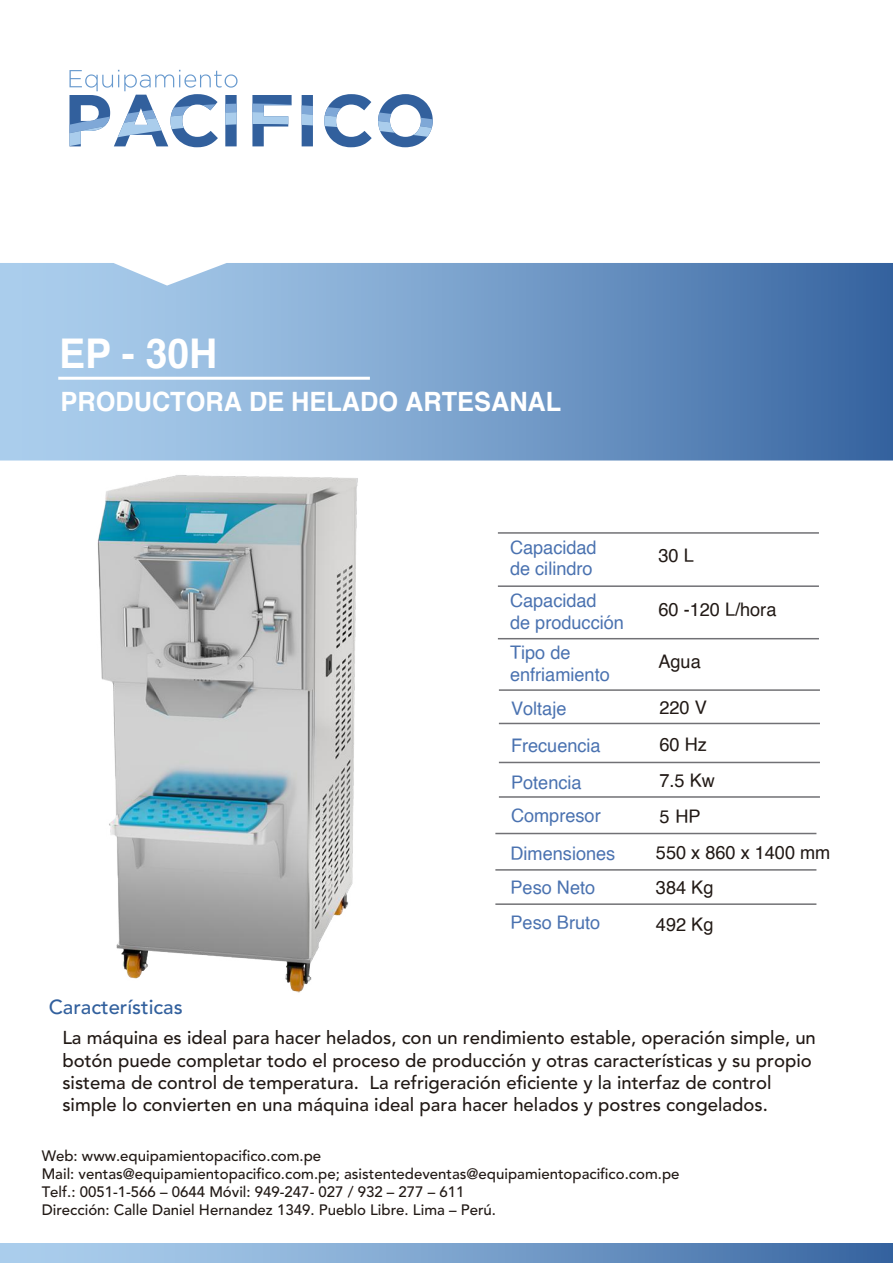
<style>
.page{position:relative;width:893px;height:1263px;background:#fff}
.page>*{position:absolute;margin:0;border:0;box-sizing:border-box;transform-origin:0 0}
.t1{font:700 40.95px "Helvetica";color:#fff;scale:.95 1}
.t2{font:700 26.55px "Helvetica";color:#fff;scale:.95 1}
.t3{font:500 20.25px "Avenir LT Std";color:#32609d}
.t4{font:18.75px/21.8px "Helvetica";color:#4a72b0}
.t5{font:18.75px/37px "Helvetica";color:#211915}
.t6{font:500 18.6px/22.2px "Avenir LT Std";color:#211915}
.t7{font:500 15px/18px "Avenir LT Std";color:#211915}
</style>
<div class="page">
<svg style="left:252px;top:95px;width:40px;height:51px"></svg>
<svg style="left:302px;top:95px;width:11px;height:51px"></svg>
<svg style="left:324px;top:94px;width:48px;height:53px"></svg>
<svg style="left:378px;top:94px;width:55px;height:53px"></svg>
<svg style="left:69px;top:70px;width:169px;height:77px"></svg>
<svg style="left:0;top:263px;width:893px;height:197px;background:#79a1cc"></svg>
<div style="left:0;top:1244px;width:893px;height:19px;background:linear-gradient(to right,#b6d8f4,#3c69a4)"></div>
<hr style="left:58px;top:377px;width:312px;height:3px;background:#fff">
<hr style="left:495px;top:833px;width:321px;height:1px;background:#717175">
<hr style="left:495px;top:869px;width:321px;height:2px;background:#717175">
<hr style="left:499px;top:689px;width:321px;height:2px;background:#717175">
<hr style="left:499px;top:723px;width:321px;height:1px;background:#717175">
<hr style="left:495px;top:903px;width:321px;height:2px;background:#717175">
<hr style="left:499px;top:796px;width:321px;height:2px;background:#717175">
<hr style="left:499px;top:762px;width:321px;height:1px;background:#717175">
<hr style="left:498px;top:638px;width:321px;height:1px;background:#717175">
<hr style="left:498px;top:585px;width:321px;height:2px;background:#717175">
<hr style="left:498px;top:532px;width:321px;height:2px;background:#717175">
<img style="left:97px;top:475px;width:261px;height:518px">
<img style="left:134px;top:505px;width:52px;height:13px">
<h1 class="t1" style="left:59px;top:320px;width:168px">EP - 30H</h1>
<h2 class="t2" style="left:61px;top:380px;width:529px">PRODUCTORA DE HELADO ARTESANAL</h2>
<p class="t4" style="left:510px;top:537px;width:88px">Capacidad de cilindro</p>
<p class="t4" style="left:510px;top:590px;width:115px">Capacidad<br>de producción</p>
<p class="t4" style="left:510px;top:642px;width:101px">Tipo de enfriamiento</p>
<p class="t4" style="left:511px;top:698px;width:57px">Voltaje</p>
<p class="t4" style="left:511px;top:735px;width:91px">Frecuencia</p>
<p class="t4" style="left:511px;top:772px;width:72px">Potencia</p>
<p class="t4" style="left:511px;top:805px;width:91px">Compresor</p>
<p class="t4" style="left:510px;top:843px;width:106px">Dimensiones</p>
<p class="t4" style="left:510px;top:870px;width:91px;line-height:35.5px">Peso Neto<br>Peso Bruto</p>
<p class="t5" style="left:658px;top:538px;width:37px">30 L</p>
<p class="t5" style="left:658px;top:591px;width:119px">60 -120 L/hora</p>
<p class="t5" style="left:658px;top:644px;width:44px">Agua</p>
<p class="t5" style="left:659px;top:690px;width:49px">220 V</p>
<p class="t5" style="left:659px;top:727px;width:49px">60 Hz</p>
<p class="t5" style="left:659px;top:763px;width:57px">7.5 Kw</p>
<p class="t5" style="left:659px;top:799px;width:43px">5 HP</p>
<p class="t5" style="left:656px;top:835px;width:176px">550 x 860 x 1400 mm</p>
<p class="t5" style="left:656px;top:869px;width:59px">384 Kg<br>492 Kg</p>
<p class="t3" style="left:49px;top:995px;width:136px">Características</p>
<p class="t6" style="left:62px;top:1027px;width:755px">La máquina es ideal para hacer helados, con un rendimiento estable, operación simple, un botón puede completar todo el proceso de producción y otras características y su propio sistema de control de temperatura. La refrigeración eficiente y la interfaz de control simple lo convierten en una máquina ideal para hacer helados y postres congelados.</p>
<p class="t7" style="left:42px;top:1147px;width:639px">Web: www.equipamientopacifico.com.pe<br>Mail: ventas@equipamientopacifico.com.pe; asistentedeventas@equipamientopacifico.com.pe Telf.: 0051-1-566 – 0644 Móvil: 949-247- 027 / 932 – 277 – 611<br>Dirección: Calle Daniel Hernandez 1349. Pueblo Libre. Lima – Perú.</p>
</div>
